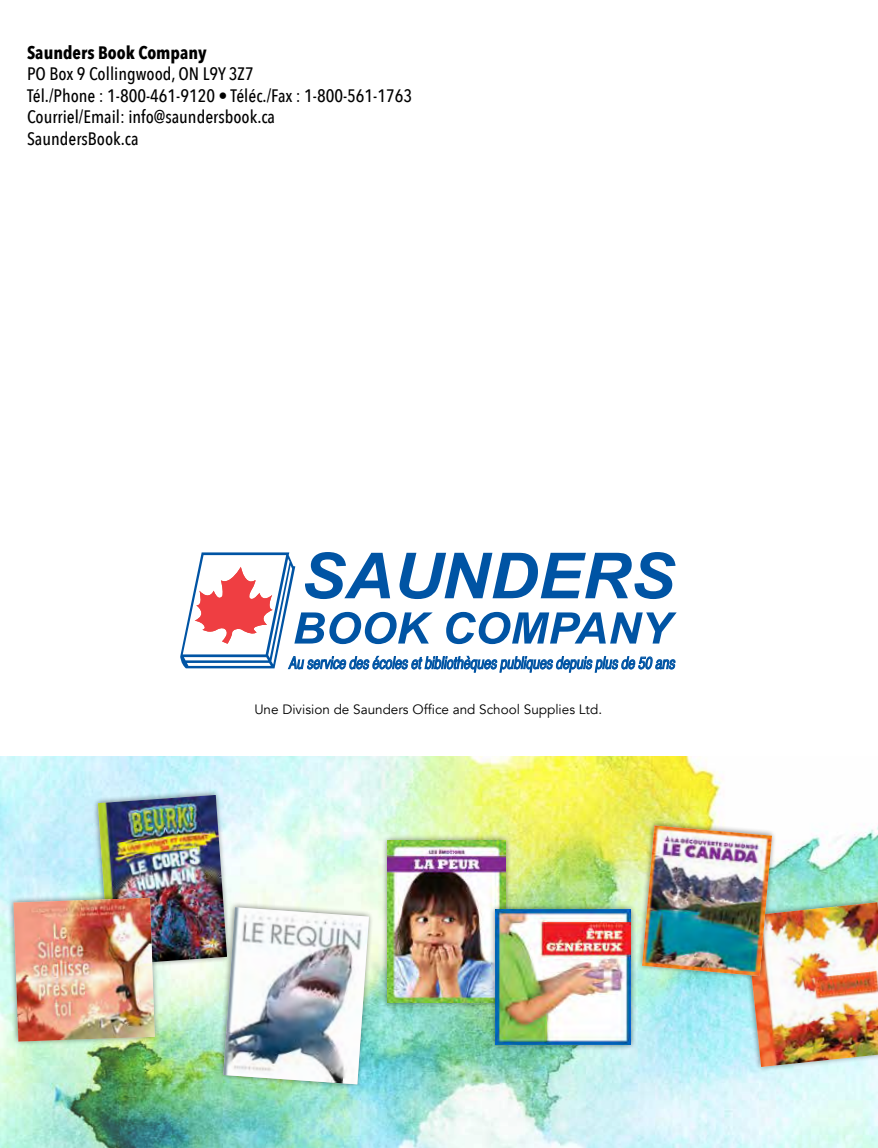
<style>
.page{position:relative;width:878px;height:1148px;background:#fff}
.page>*{position:absolute;margin:0;border:0;box-sizing:border-box;transform-origin:0 0}
.t1{font:500 18px/21.6px "Avenir Next Condensed";color:#000}
.t2{font:700 18px "Avenir Next Condensed";color:#000}
.t3{font:italic 16.8px "Helvetica";color:#0054a4;scale:.73 1}
.t4{font:13.5px "Avenir";color:#000}
</style>
<div class="page">
<img style="left:0;top:756px;width:877px;height:392px">
<div style="left:381px;top:834px;width:130px;height:174px;background:#000;opacity:.5"></div>
<img style="left:387px;top:840px;width:118px;height:162px">
<img style="left:635px;top:819px;width:242px;height:254px">
<img style="left:642px;top:825px;width:130px;height:151px">
<div style="left:489px;top:903px;width:147px;height:147px;background:#000;opacity:.5"></div>
<img style="left:495px;top:909px;width:135px;height:135px">
<svg style="left:180px;top:552px;width:496px;height:120px"></svg>
<img style="left:7px;top:788px;width:368px;height:302px">
<img style="left:14px;top:897px;width:141px;height:144px">
<p class="t2" style="left:27px;top:41px;width:181px">Saunders Book Company</p>
<p class="t1" style="left:27px;top:63px;width:386px">PO Box 9 Collingwood, ON L9Y 3Z7<br>Tél./Phone : 1-800-461-9120 • Téléc./Fax : 1-800-561-1763<br>Courriel/Email: info@saundersbook.ca<br>SaundersBook.ca</p>
<p class="t3" style="left:288px;top:649px;width:530px">Au service des écoles et bibliothèques publiques depuis plus de 50 ans</p>
<p class="t4" style="left:254px;top:701px;width:349px">Une Division de Saunders Office and School Supplies Ltd.</p>
</div>
